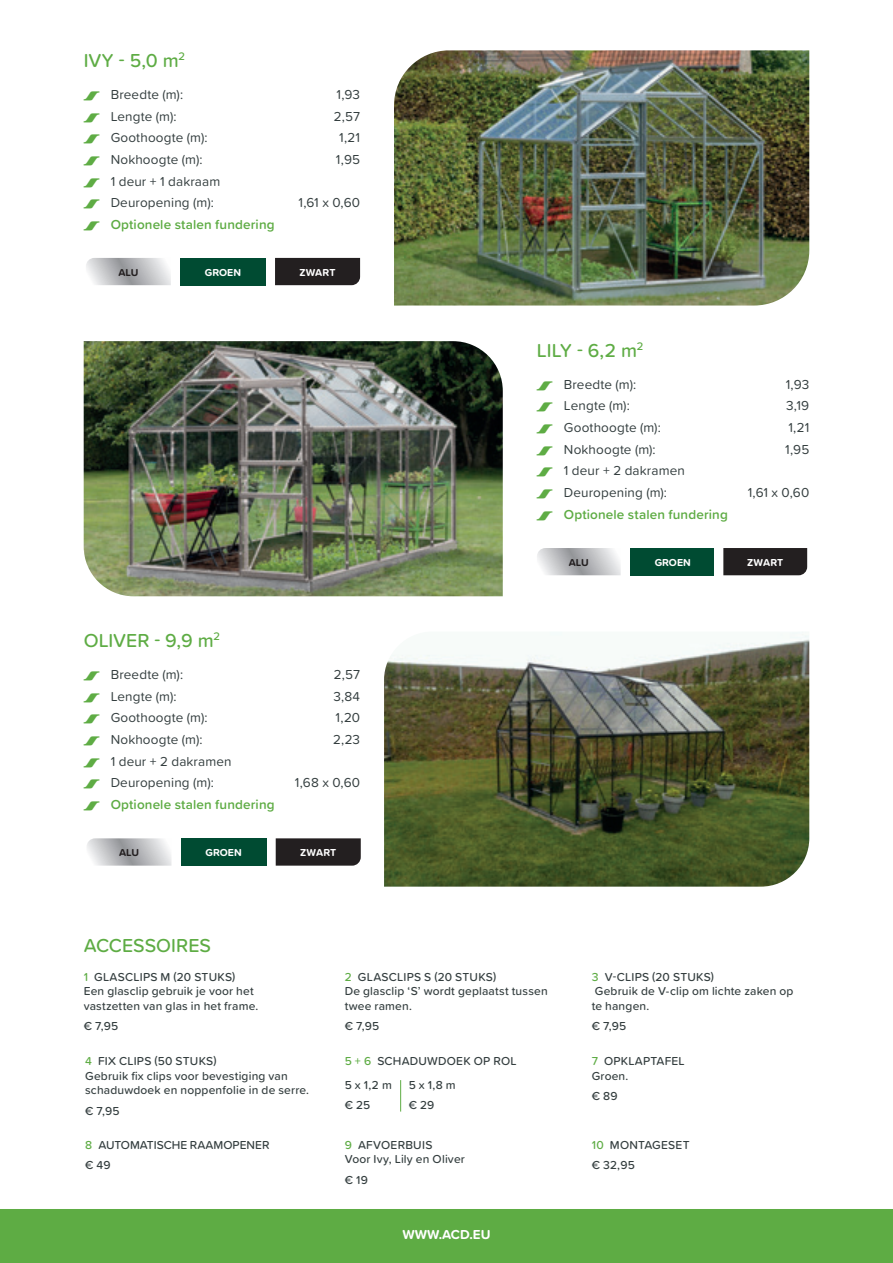
<style>
.page{position:relative;width:893px;height:1263px;background:#fff}
.page>*{position:absolute;margin:0;border:0;box-sizing:border-box;transform-origin:0 0}
.t1{font:500 19.5px "Proxima Soft";letter-spacing:-.005em;color:#5eac44}
.t2{font:13.5px/21.6px "Proxima Soft";letter-spacing:.01em;color:#343e3f}
.t3{font:600 13.5px "Proxima Soft";letter-spacing:.01em;color:#5eac44}
.t4{font:700 13.5px "Proxima Soft";color:#fff}
.t5{font:500 12px/14.4px "Proxima Soft";letter-spacing:.015em;color:#343e3f}
.t6{font:700 10.5px "Proxima Soft";color:#fff}
.t7{font:700 10.5px "Proxima Soft";letter-spacing:-.01em;color:#231f20}
.s1{color:#5eac44}
</style>
<div class="page">
<div style="left:0;top:1209px;width:893px;height:54px;background:#5eac44"></div>
<hr style="left:400px;top:1080px;width:1px;height:31px;background:#5eac44">
<img style="left:394px;top:50px;width:415px;height:255px">
<svg style="left:86px;top:258px;width:85px;height:27px;background:#c5c6c9"></svg>
<div style="left:180px;top:258px;width:85px;height:27px;background:#004b32"></div>
<div style="left:275px;top:258px;width:85px;height:27px;background:#231f20"></div>
<img style="left:84px;top:341px;width:419px;height:255px">
<svg style="left:537px;top:548px;width:84px;height:27px;background:#c5c6c9"></svg>
<div style="left:630px;top:548px;width:84px;height:27px;background:#004b32"></div>
<div style="left:723px;top:548px;width:84px;height:27px;background:#231f20"></div>
<img style="left:384px;top:632px;width:425px;height:255px">
<svg style="left:87px;top:838px;width:85px;height:28px;background:#c7c8ca"></svg>
<div style="left:181px;top:838px;width:85px;height:28px;background:#004b32"></div>
<svg style="left:276px;top:838px;width:85px;height:28px;background:#2a2627"></svg>
<h1 class="t1" style="left:84px;top:46px;width:103px">IVY - 5,0 m<sup>2</sup></h1>
<p class="t2" style="left:111px;top:83px;width:74px">Breedte (m):</p>
<p class="t2" style="left:336px;top:83px;width:25px">1,93</p>
<p class="t2" style="left:111px;top:105px;width:67px">Lengte (m):</p>
<p class="t2" style="left:334px;top:105px;width:28px">2,57</p>
<p class="t2" style="left:111px;top:126px;width:98px">Goothoogte (m):</p>
<p class="t2" style="left:339px;top:126px;width:22px">1,21</p>
<p class="t2" style="left:111px;top:148px;width:93px">Nokhoogte (m):</p>
<p class="t2" style="left:336px;top:148px;width:26px">1,95</p>
<p class="t2" style="left:111px;top:170px;width:111px">1 deur + 1 dakraam<br>Deuropening (m):</p>
<p class="t2" style="left:298px;top:191px;width:63px">1,61 x 0,60</p>
<p class="t3" style="left:111px;top:214px;width:165px">Optionele stalen fundering</p>
<p class="t7" style="left:118px;top:264px;width:22px">ALU</p>
<p class="t6" style="left:205px;top:264px;width:38px">GROEN</p>
<p class="t6" style="left:299px;top:264px;width:38px">ZWART</p>
<h1 class="t1" style="left:84px;top:626px;width:138px">OLIVER - 9,9 m<sup>2</sup></h1>
<p class="t2" style="left:111px;top:663px;width:74px">Breedte (m):</p>
<p class="t2" style="left:334px;top:663px;width:28px">2,57</p>
<p class="t2" style="left:111px;top:685px;width:67px">Lengte (m):</p>
<p class="t2" style="left:333px;top:685px;width:28px">3,84</p>
<p class="t2" style="left:111px;top:706px;width:98px">Goothoogte (m):</p>
<p class="t2" style="left:336px;top:706px;width:26px">1,20</p>
<p class="t2" style="left:111px;top:728px;width:93px">Nokhoogte (m):</p>
<p class="t2" style="left:333px;top:728px;width:28px">2,23</p>
<p class="t2" style="left:111px;top:750px;width:123px">1 deur + 2 dakramen<br>Deuropening (m):</p>
<p class="t2" style="left:295px;top:771px;width:67px">1,68 x 0,60</p>
<p class="t3" style="left:111px;top:794px;width:165px">Optionele stalen fundering</p>
<p class="t7" style="left:119px;top:845px;width:22px">ALU</p>
<p class="t6" style="left:206px;top:845px;width:38px">GROEN</p>
<p class="t6" style="left:300px;top:845px;width:38px">ZWART</p>
<h1 class="t1" style="left:84px;top:931px;width:129px">ACCESSOIRES</h1>
<h1 class="t1" style="left:537px;top:335px;width:108px">LILY - 6,2 m<sup>2</sup></h1>
<p class="t2" style="left:564px;top:373px;width:74px">Breedte (m):</p>
<p class="t2" style="left:786px;top:373px;width:25px">1,93</p>
<p class="t2" style="left:564px;top:394px;width:67px">Lengte (m):</p>
<p class="t2" style="left:786px;top:394px;width:25px">3,19</p>
<p class="t2" style="left:564px;top:416px;width:98px">Goothoogte (m):</p>
<p class="t2" style="left:788px;top:416px;width:22px">1,21</p>
<p class="t2" style="left:564px;top:438px;width:93px">Nokhoogte (m):</p>
<p class="t2" style="left:785px;top:438px;width:26px">1,95</p>
<p class="t2" style="left:564px;top:459px;width:123px">1 deur + 2 dakramen<br>Deuropening (m):</p>
<p class="t2" style="left:748px;top:481px;width:63px">1,61 x 0,60</p>
<p class="t3" style="left:564px;top:504px;width:165px">Optionele stalen fundering</p>
<p class="t7" style="left:569px;top:554px;width:22px">ALU</p>
<p class="t6" style="left:655px;top:554px;width:38px">GROEN</p>
<p class="t6" style="left:747px;top:554px;width:38px">ZWART</p>
<p class="t5" style="left:84px;top:969px;width:176px"><span class="s1">1</span> GLASCLIPS M (20 STUKS)<br>Een glasclip gebruik je voor het vastzetten van glas in het frame.</p>
<p class="t5" style="left:84px;top:1018px;width:36px">€ 7,95</p>
<p class="t5" style="left:85px;top:1054px;width:225px"><span class="s1">4</span> FIX CLIPS (50 STUKS)<br>Gebruik fix clips voor bevestiging van schaduwdoek en noppenfolie in de serre.</p>
<p class="t5" style="left:85px;top:1103px;width:36px">€ 7,95</p>
<p class="t5" style="left:345px;top:969px;width:205px"><span class="s1">2</span> GLASCLIPS S (20 STUKS)<br>De glasclip ‘S’ wordt geplaatst tussen twee ramen.</p>
<p class="t5" style="left:345px;top:1018px;width:36px">€ 7,95</p>
<p class="t5" style="left:592px;top:969px;width:203px"><span class="s1">3</span> V-CLIPS (20 STUKS)<br>Gebruik de V-clip om lichte zaken op te hangen.</p>
<p class="t5" style="left:592px;top:1018px;width:36px">€ 7,95</p>
<p class="t5" style="left:345px;top:1054px;width:173px"><span class="s1">5 + 6</span> SCHADUWDOEK OP ROL</p>
<p class="t5" style="left:592px;top:1054px;width:94px"><span class="s1">7</span> OPKLAPTAFEL<br>Groen.</p>
<p class="t5" style="left:592px;top:1088px;width:27px">€ 89</p>
<p class="t5" style="left:345px;top:1074px;width:49px;line-height:20.4px">5 x 1,2 m € 25</p>
<p class="t5" style="left:409px;top:1074px;width:49px;line-height:20.4px">5 x 1,8 m € 29</p>
<p class="t5" style="left:85px;top:1134px;width:186px;line-height:20.4px"><span class="s1">8</span> AUTOMATISCHE RAAMOPENER € 49</p>
<p class="t5" style="left:592px;top:1134px;width:99px;line-height:20.4px"><span class="s1">10</span> MONTAGESET € 32,95</p>
<p class="t5" style="left:345px;top:1137px;width:122px"><span class="s1">9</span> AFVOERBUIS<br>Voor Ivy, Lily en Oliver</p>
<p class="t5" style="left:345px;top:1172px;width:25px">€ 19</p>
<p class="t4" style="left:402px;top:1224px;width:90px">WWW.ACD.EU</p>
</div>
